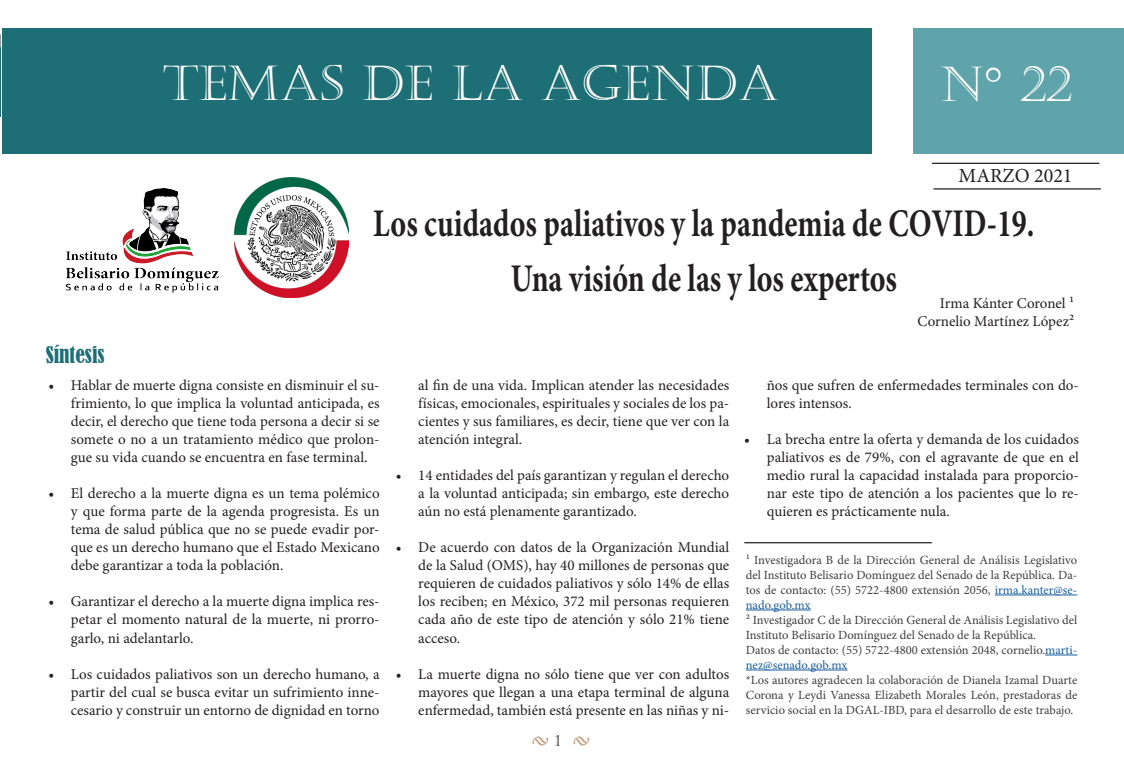
<style>
.page{position:relative;width:1124px;height:780px;background:#fff}
.page>*{position:absolute;margin:0;border:0;box-sizing:border-box;transform-origin:0 0}
.t1{font:48.75px "Castellar";color:#fff}
.t2{font:700 39.25px "Minion Pro";color:#231f20;scale:.76 1}
.t3{font:condensed 21.25px "Bernard";color:#1f6f77}
.t4{font:20px "Minion Pro";color:#231f20}
.t5{font:15px/18px "Minion Pro";color:#231f20;text-align:justify}
.t6{font:15px "Castellar";color:#231f20}
.t7{font:12.5px/15px "Minion Pro";color:#3e3e3f;text-align:justify}
.s1{color:#175d9e}
</style>
<div class="page">
<img style="left:532px;top:736px;width:17px;height:10px">
<img style="left:573px;top:736px;width:17px;height:10px">
<svg style="left:0;top:34px;width:1px;height:13px"></svg>
<hr style="left:0;top:47px;width:1px;height:70px;background:#1f6f77">
<div style="left:2px;top:28px;width:869px;height:125px;background:#1e6f75"></div>
<div style="left:913px;top:28px;width:210px;height:125px;background:#5fa4aa"></div>
<img style="left:65px;top:188px;width:154px;height:105px">
<hr style="left:931px;top:163px;width:168px;height:1px;background:#231f20">
<hr style="left:933px;top:188px;width:167px;height:1px;background:#231f20">
<img style="left:234px;top:178px;width:114px;height:119px">
<hr style="left:744px;top:542px;width:187px;height:1px;background:#231f20">
<hr style="left:994px;top:594px;width:83px;height:1px;background:#175d9e">
<hr style="left:745px;top:609px;width:65px;height:1px;background:#175d9e">
<hr style="left:1045px;top:654px;width:32px;height:1px;background:#175d9e">
<hr style="left:745px;top:669px;width:102px;height:1px;background:#175d9e">
<p class="t1" style="left:163px;top:55px;width:617px">TEMAS DE LA AGENDA</p>
<p class="t1" style="left:939px;top:56px;width:133px">N° 22</p>
<p class="t3" style="left:46px;top:343px;width:60px">SÍNTESIS</p>
<p class="t4" style="left:958px;top:162px;width:116px">MARZO 2021</p>
<p class="t2" style="left:373px;top:195px;width:871px">Los cuidados paliativos y la pandemia de COVID-19.</p>
<p class="t2" style="left:510px;top:250px;width:509px">Una visión de las y los expertos</p>
<p class="t5" style="left:939px;top:294px;width:136px">Irma Kánter Coronel 1</p>
<p class="t5" style="left:917px;top:312px;width:158px">Cornelio Martínez López2</p>
<p class="t5" style="left:71px;top:376px;width:310px;text-indent:-22px">• Hablar de muerte digna consiste en disminuir el su&shy;frimiento, lo que implica la voluntad anticipada, es decir, el derecho que tiene toda persona a decir si se somete o no a un tratamiento médico que prolon&shy;gue su vida cuando se encuentra en fase terminal.</p>
<p class="t5" style="left:71px;top:484px;width:310px;text-indent:-22px">• El derecho a la muerte digna es un tema polémico y que forma parte de la agenda progresista. Es un tema de salud pública que no se puede evadir por&shy;que es un derecho humano que el Estado Mexicano debe garantizar a toda la población.</p>
<p class="t5" style="left:71px;top:592px;width:310px;text-indent:-22px">• Garantizar el derecho a la muerte digna implica res&shy;petar el momento natural de la muerte, ni prorro&shy;garlo, ni adelantarlo.</p>
<p class="t5" style="left:71px;top:664px;width:310px;text-indent:-22px">• Los cuidados paliativos son un derecho humano, a partir del cual se busca evitar un sufrimiento inne&shy;cesario y construir un entorno de dignidad en torno</p>
<p class="t5" style="left:418px;top:376px;width:312px;text-indent:-22px">• al fin de una vida. Implican atender las necesidades físicas, emocionales, espirituales y sociales de los pa&shy;cientes y sus familiares, es decir, tiene que ver con la atención integral.</p>
<p class="t5" style="left:418px;top:466px;width:312px;text-indent:-22px">• 14 entidades del país garantizan y regulan el derecho a la voluntad anticipada; sin embargo, este derecho aún no está plenamente garantizado.</p>
<p class="t5" style="left:418px;top:538px;width:312px;text-indent:-22px">• De acuerdo con datos de la Organización Mundial de la Salud (OMS), hay 40 millones de personas que requieren de cuidados paliativos y sólo 14% de ellas los reciben; en México, 372 mil personas requieren cada año de este tipo de atención y sólo 21% tiene acceso.</p>
<p class="t5" style="left:418px;top:664px;width:312px;text-indent:-22px">• La muerte digna no sólo tiene que ver con adultos mayores que llegan a una etapa terminal de alguna enfermedad, también está presente en las niñas y ni-</p>
<p class="t6" style="left:555px;top:731px;width:7px">1</p>
<p class="t5" style="left:766px;top:376px;width:313px;text-indent:-22px">• ños que sufren de enfermedades terminales con do&shy;lores intensos.</p>
<p class="t5" style="left:766px;top:430px;width:313px;text-indent:-22px">• La brecha entre la oferta y demanda de los cuidados paliativos es de 79%, con el agravante de que en el medio rural la capacidad instalada para proporcio&shy;nar este tipo de atención a los pacientes que lo re&shy;quieren es prácticamente nula.</p>
<p class="t7" style="left:745px;top:552px;width:333px">1 Investigadora B de la Dirección General de Análisis Legislativo del Instituto Belisario Domínguez del Senado de la República. Da&shy;tos de contacto: (55) 5722-4800 extensión 2056, <span class="s1">irma.kanter@se&shy;nado.gob.mx</span></p>
<p class="t7" style="left:745px;top:612px;width:333px">2 Investigador C de la Dirección General de Análisis Legislativo del<br>Instituto Belisario Domínguez del Senado de la República.</p>
<p class="t7" style="left:745px;top:642px;width:333px">Datos de contacto: (55) 5722-4800 extensión 2048, cornelio.<span class="s1">marti&shy;nez@senado.gob.mx</span></p>
<p class="t7" style="left:745px;top:672px;width:333px">*Los autores agradecen la colaboración de Dianela Izamal Duarte Corona y Leydi Vanessa Elizabeth Morales León, prestadoras de servicio social en la DGAL-IBD, para el desarrollo de este trabajo.</p>
</div>
